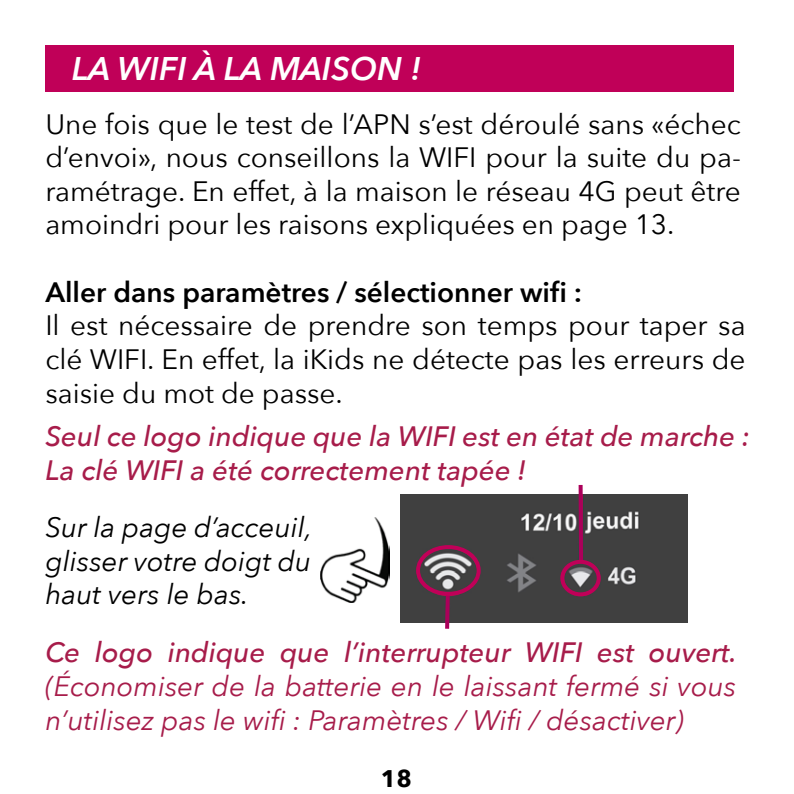
<style>
.page{position:relative;width:794px;height:794px;background:#fff}
.page>*{position:absolute;margin:0;border:0;box-sizing:border-box;transform-origin:0 0}
.t1{font:italic 600 32.8px "Avenir Next";color:#fff}
.t2{font:28px/33.6px "Avenir Next";color:#000;text-align:justify}
.t3{font:italic 500 28px/33.6px "Avenir Next";color:#a71c4a}
.t4{font:italic 28px/33.6px "Avenir Next";color:#a71c4a}
.t5{font:italic 28px/33.6px "Avenir Next";color:#000;text-align:justify}
.t6{font:600 28px "Avenir Next";color:#000}
.t7{font:700 24px "Avenir Next";color:#000}
</style>
<div class="page">
<div style="left:45px;top:45px;width:688px;height:47px;background:#c00058"></div>
<img style="left:320px;top:517px;width:69px;height:85px">
<img style="left:400px;top:495px;width:287px;height:128px">
<div style="left:445px;top:594px;width:5px;height:35px;background:#ab005a"></div>
<div style="left:578px;top:485px;width:5px;height:78px;background:#ab005a"></div>
<div style="left:416px;top:545px;width:65px;height:51px;border:4px solid #c00058;border-radius:50%"></div>
<div style="left:560px;top:560px;width:40px;height:36px;border:4px solid #c00058;border-radius:50%"></div>
<p class="t1" style="left:72px;top:41px;width:350px">LA WIFI À LA MAISON !</p>
<p class="t2" style="left:45px;top:106px;width:697px">Une fois que le test de l’APN s’est déroulé sans «échec d’envoi», nous conseillons la WIFI pour la suite du pa&shy;ramétrage. En effet, à la maison le réseau 4G peut être amoindri pour les raisons expliquées en page 13.</p>
<p class="t6" style="left:45px;top:268px;width:538px">Aller dans paramètres / sélectionner wifi :</p>
<p class="t2" style="left:45px;top:307px;width:702px">Il est nécessaire de prendre son temps pour taper sa clé WIFI. En effet, la iKids ne détecte pas les erreurs de saisie du mot de passe.</p>
<p class="t3" style="left:45px;top:418px;width:706px">Seul ce logo indique que la WIFI est en état de marche :<br>La clé WIFI a été correctement tapée !</p>
<p class="t5" style="left:45px;top:509px;width:268px">Sur la page d’acceuil, glisser votre doigt du haut vers le bas.</p>
<p class="t3" style="left:45px;top:635px;width:693px">Ce logo indique que l’interrupteur WIFI est ouvert.</p>
<p class="t4" style="left:45px;top:668px;width:692px">(Économiser de la batterie en le laissant fermé si vous n’utilisez pas le wifi : Paramètres / Wifi / désactiver)</p>
<p class="t7" style="left:381px;top:758px;width:33px">18</p>
</div>
